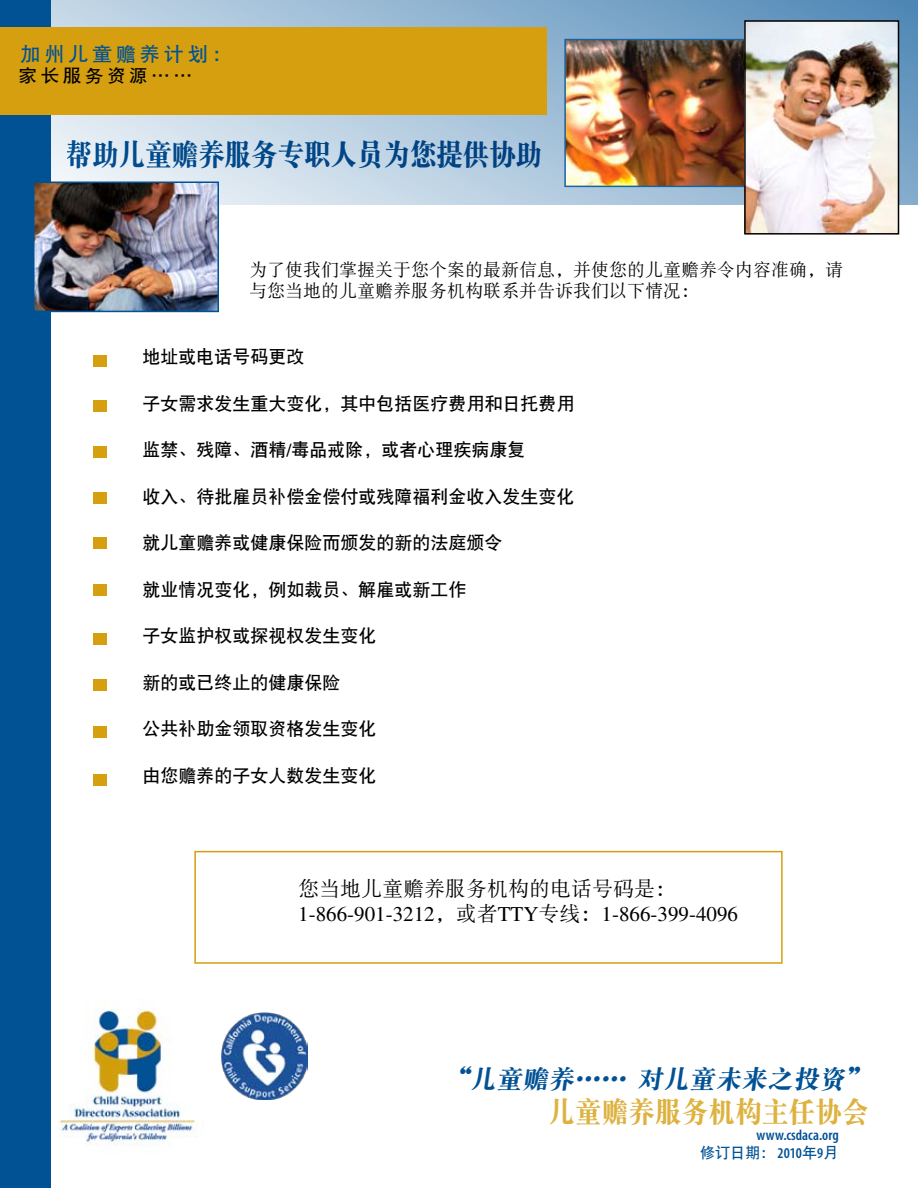
<style>
.page{position:relative;width:918px;height:1188px;background:#fff}
.page>*{position:absolute;margin:0;border:0;box-sizing:border-box;transform-origin:0 0}
.t1{font:30px "DF Song W9";letter-spacing:-.02em;color:#005295;scale:.9 1}
.t2{font:29.1px "DF Song W9";letter-spacing:.01em;color:#ddb23f;scale:.91 1}
.t3{font:25.5px "DF Song W9";color:#005295}
.t4{font:21px "Times";color:#000}
.t5{font:21px "DF Song W5";color:#000}
.t6{font:19.5px "DF Hei W7";letter-spacing:.17em;color:#005295;scale:1.05 1}
.t7{font:18px "DF Hei W7";color:#000}
.t8{font:18px/21.6px "DF Song W5";color:#000}
.t9{font:18px "DF Hei W7";color:#000;scale:1.05 1}
.t10{font:600 condensed 15px "Myriad Pro";color:#005295}
.t11{font:15px "DF Hei W7";color:#005295}
.s1{font-family:"Myriad Pro";font-weight:600;font-stretch:condensed}
.s2{font-family:"DF Song W5"}
</style>
<div class="page">
<svg style="left:50px;top:0;width:868px;height:204px;background:#aec7db"></svg>
<div style="left:0;top:0;width:50px;height:1188px;background:#005295"></div>
<div style="left:0;top:27px;width:546px;height:87px;background:#d59f0f"></div>
<img style="left:58px;top:1000px;width:146px;height:145px">
<img style="left:36px;top:185px;width:180px;height:124px">
<div style="left:33px;top:182px;width:186px;height:130px;border:2px solid #005295"></div>
<img style="left:567px;top:42px;width:177px;height:142px">
<div style="left:564px;top:39px;width:232px;height:148px;border:2px solid #1a63a0"></div>
<img style="left:747px;top:23px;width:149px;height:209px">
<div style="left:744px;top:20px;width:155px;height:215px;border:2px solid #000"></div>
<img style="left:221px;top:1012px;width:87px;height:88px">
<div style="left:94px;top:356px;width:13px;height:11px;background:#d59f0f"></div>
<div style="left:94px;top:400px;width:13px;height:11px;background:#d59f0f"></div>
<div style="left:94px;top:446px;width:13px;height:11px;background:#d59f0f"></div>
<div style="left:94px;top:538px;width:13px;height:11px;background:#d59f0f"></div>
<div style="left:94px;top:492px;width:13px;height:11px;background:#d59f0f"></div>
<div style="left:94px;top:633px;width:13px;height:11px;background:#d59f0f"></div>
<div style="left:94px;top:584px;width:13px;height:11px;background:#d59f0f"></div>
<div style="left:94px;top:680px;width:13px;height:11px;background:#d59f0f"></div>
<div style="left:94px;top:726px;width:13px;height:11px;background:#d59f0f"></div>
<div style="left:94px;top:774px;width:13px;height:11px;background:#d59f0f"></div>
<div style="left:194px;top:851px;width:589px;height:113px;border:2px solid #d59f0f"></div>
<p class="t6" style="left:20px;top:45px;width:204px">加州儿童赡养计划：</p>
<p class="t9" style="left:19px;top:67px;width:167px">家长服务资源……</p>
<h1 class="t1" style="left:66px;top:139px;width:531px">帮助儿童赡养服务专职人员为您提供协助</h1>
<p class="t8" style="left:249px;top:258px;width:595px">为了使我们掌握关于您个案的最新信息，并使您的儿童赡养令内容准确，请与您当地的儿童赡养服务机构联系并告诉我们以下情况：</p>
<p class="t7" style="left:142px;top:348px;width:163px">地址或电话号码更改</p>
<p class="t7" style="left:142px;top:394px;width:433px">子女需求发生重大变化，其中包括医疗费用和日托费用</p>
<p class="t7" style="left:142px;top:441px;width:385px">监禁、残障、酒精<span class="s1">/</span>毒品戒除，或者心理疾病康复</p>
<p class="t7" style="left:142px;top:487px;width:433px">收入、待批雇员补偿金偿付或残障福利金收入发生变化</p>
<p class="t7" style="left:142px;top:534px;width:361px">就儿童赡养或健康保险而颁发的新的法庭颁令</p>
<p class="t7" style="left:142px;top:580px;width:325px">就业情况变化，例如裁员、解雇或新工作</p>
<p class="t7" style="left:142px;top:627px;width:235px">子女监护权或探视权发生变化</p>
<p class="t7" style="left:142px;top:673px;width:199px">新的或已终止的健康保险</p>
<p class="t7" style="left:142px;top:720px;width:235px">公共补助金领取资格发生变化</p>
<p class="t7" style="left:142px;top:766px;width:235px">由您赡养的子女人数发生变化</p>
<p class="t5" style="left:298px;top:877px;width:379px">您当地儿童赡养服务机构的电话号码是：</p>
<p class="t4" style="left:298px;top:902px;width:441px">1-866-901-3212<span class="s2">，或者</span>TTY<span class="s2">专线：</span>1-866-399-4096</p>
<h3 class="t3" style="left:444px;top:1066px;width:432px">“儿童赡养…… 对儿童未来之投资”</h3>
<h2 class="t2" style="left:548px;top:1097px;width:353px">儿童赡养服务机构主任协会</h2>
<p class="t10" style="left:757px;top:1126px;width:84px">www.csdaca.org</p>
<p class="t11" style="left:700px;top:1145px;width:139px">修订日期： <span class="s1">2010</span>年<span class="s1">9</span>月</p>
</div>
